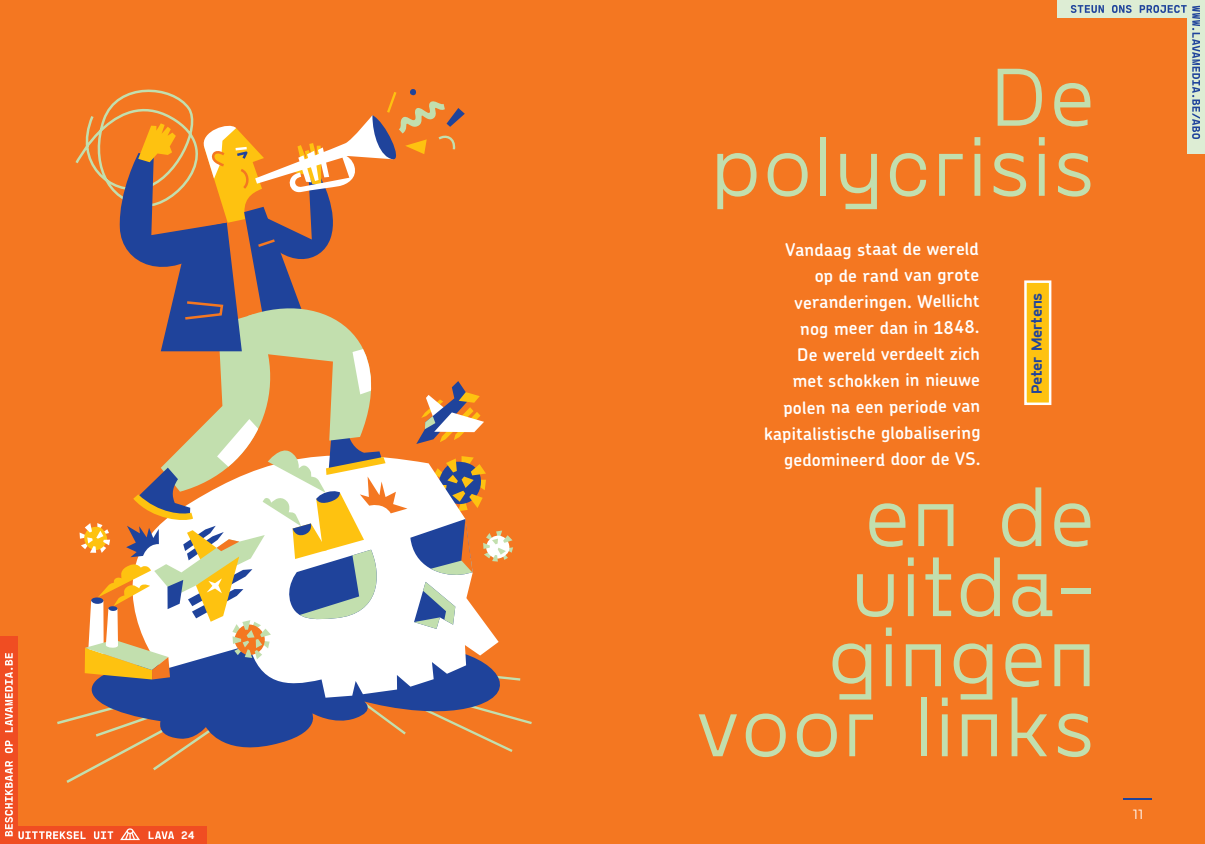
<style>
.page{position:relative;width:1205px;height:844px;background:#fff}
.page>*{position:absolute;margin:0;border:0;box-sizing:border-box;transform-origin:0 0}
._2_2_Lava_-_article{font:300 83.75px/70px "Gosha Sans";letter-spacing:.035em;color:#c2dfae;text-align:right}
._3_1_Lava_-_article{font:600 17.5px/26.2px "Chevin Pro";color:#fff;text-align:right}
._2_1_Lava_-_article{font:700 15px "Gosha Sans";letter-spacing:-.025em;color:#1f439b}
.t1{font:300 13.75px "Gosha Sans";color:#fff}
.t2{font:800 11px "Cartograph Mono CF";color:#fff}
</style>
<div class="page">
<div style="left:0;top:0;width:1205px;height:843px;background:#f47721"></div>
<div style="left:1026px;top:281px;width:24px;height:122px;background:#fec210"></div>
<div style="left:1024px;top:280px;width:27px;height:125px;border:2px solid #fff"></div>
<svg style="left:1123px;top:798px;width:29px;height:1px"></svg>
<div style="left:1057px;top:0;width:148px;height:18px;background:#ddedd4"></div>
<div style="left:1187px;top:0;width:18px;height:154px;background:#ddedd4"></div>
<div style="left:0;top:826px;width:207px;height:17px;background:#f04d22"></div>
<div style="left:0;top:636px;width:18px;height:207px;background:#f04d22"></div>
<svg style="left:5px;top:89px;width:527px;height:750px"></svg>
<svg style="left:1071px;top:5px;width:115px;height:8px"></svg>
<svg style="left:1192px;top:6px;width:8px;height:133px"></svg>
<p class="t2" style="left:181px;top:828px;width:15px">24</p>
<p class="_2_2_Lava_-_article" style="left:711px;top:57px;width:385px">De polycrisis</p>
<p class="_3_1_Lava_-_article" style="left:760px;top:237px;width:220px;rotate:-1deg">Vandaag staat de wereld<br>op de rand van grote veranderingen. Wellicht<br>nog meer dan in 1848.<br>De wereld verdeelt zich<br>met schokken in nieuwe polen na een periode van kapitalistische globalisering gedomineerd door de VS.</p>
<p class="_2_1_Lava_-_article" style="left:1026px;top:394px;width:103px;rotate:-90deg">Peter Mertens</p>
<p class="_2_2_Lava_-_article" style="left:693px;top:477px;width:403px">en de uitda&shy;gingen voor links</p>
<p class="t1" style="left:1132px;top:804px;width:12px">11</p>
</div>
